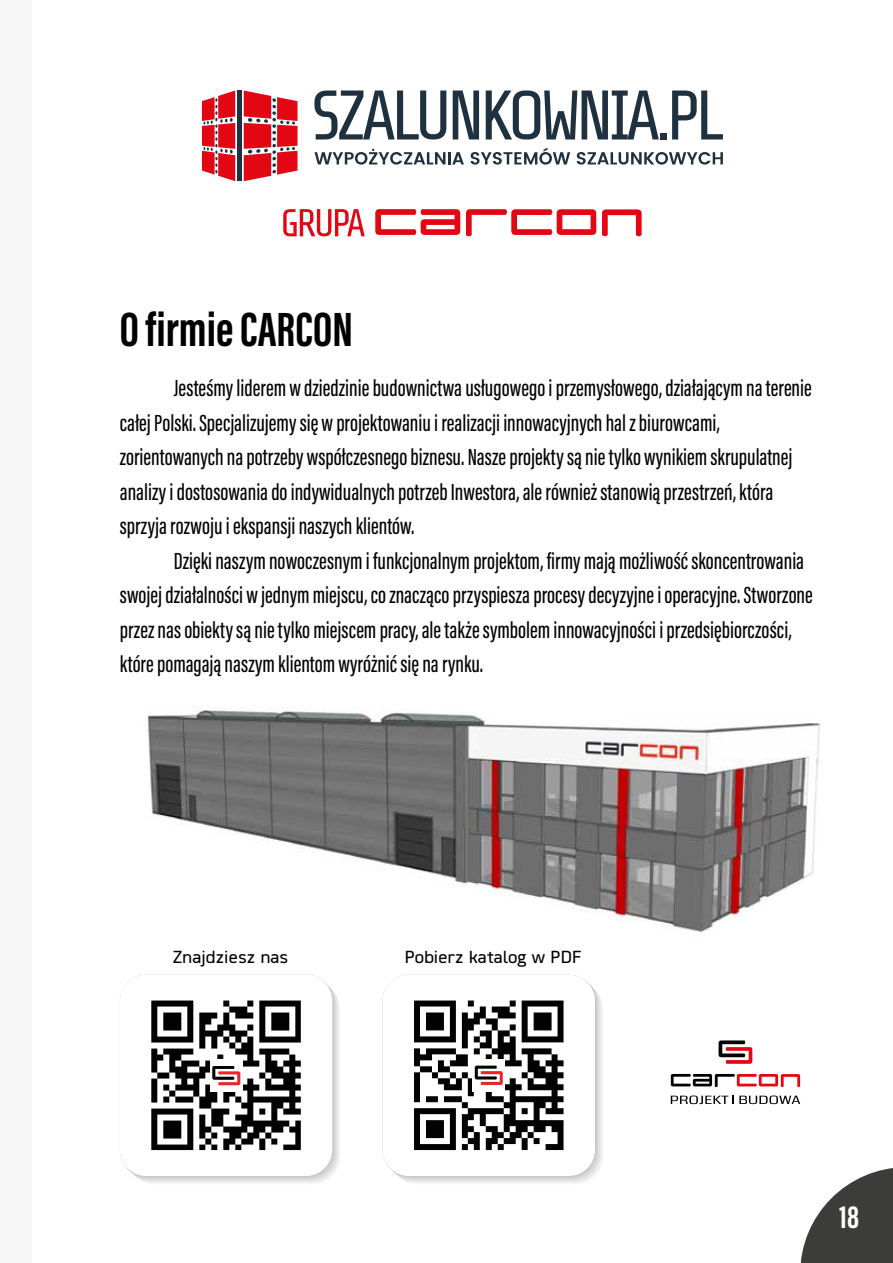
<style>
.page{position:relative;width:893px;height:1263px;background:#fff}
.page>*{position:absolute;margin:0;border:0;box-sizing:border-box;transform-origin:0 0}
.t1{font:700 49.5px "Acumin Pro Extra Cond";color:#000}
.t2{font:700 33px "Acumin Pro Extra Cond";color:#fff}
.t3{font:500 24px/34.5px "Acumin Pro Extra Cond";color:#000}
.t4{font:17.25px "Martian B Thai";color:#000}
</style>
<div class="page">
<div style="left:0;top:0;width:32px;height:1263px;background:#f6f6f6"></div>
<svg style="left:671px;top:1095px;width:129px;height:9px"></svg>
<svg style="left:671px;top:1074px;width:129px;height:13px"></svg>
<svg style="left:719px;top:1040px;width:33px;height:24px"></svg>
<svg style="left:800px;top:1168px;width:93px;height:95px"></svg>
<svg style="left:244px;top:91px;width:54px;height:90px"></svg>
<svg style="left:202px;top:91px;width:33px;height:90px"></svg>
<div style="left:237px;top:91px;width:5px;height:90px;background:#1f313f"></div>
<svg style="left:314px;top:149px;width:150px;height:16px"></svg>
<svg style="left:471px;top:148px;width:99px;height:17px"></svg>
<svg style="left:577px;top:152px;width:146px;height:13px"></svg>
<svg style="left:314px;top:91px;width:132px;height:48px"></svg>
<svg style="left:453px;top:91px;width:26px;height:48px"></svg>
<svg style="left:486px;top:91px;width:173px;height:48px"></svg>
<div style="left:660px;top:132px;width:7px;height:7px;background:#1f313f"></div>
<svg style="left:672px;top:91px;width:51px;height:48px"></svg>
<svg style="left:375px;top:209px;width:267px;height:28px"></svg>
<svg style="left:283px;top:209px;width:82px;height:27px"></svg>
<img style="left:144px;top:706px;width:677px;height:226px">
<svg style="left:414px;top:1000px;width:149px;height:150px"></svg>
<svg style="left:151px;top:1000px;width:150px;height:150px"></svg>
<h1 class="t1" style="left:120px;top:299px;width:235px">O firmie CARCON</h1>
<p class="t3" style="left:120px;top:371px;width:693px;text-indent:54px">Jesteśmy liderem w dziedzinie budownictwa usługowego i przemysłowego, działającym na terenie całej Polski. Specjalizujemy się w projektowaniu i realizacji innowacyjnych hal z biurowcami, zorientowanych na potrzeby współczesnego biznesu. Nasze projekty są nie tylko wynikiem skrupulatnej analizy i dostosowania do indywidualnych potrzeb Inwestora, ale również stanowią przestrzeń, która sprzyja rozwoju i ekspansji naszych klientów.</p>
<p class="t3" style="left:120px;top:543px;width:694px;text-indent:54px">Dzięki naszym nowoczesnym i funkcjonalnym projektom, firmy mają możliwość skoncentrowania swojej działalności w jednym miejscu, co znacząco przyspiesza procesy decyzyjne i operacyjne. Stworzone przez nas obiekty są nie tylko miejscem pracy, ale także symbolem innowacyjności i przedsiębiorczości, które pomagają naszym klientom wyróżnić się na rynku.</p>
<p class="t4" style="left:173px;top:943px;width:117px">Znajdziesz nas</p>
<p class="t4" style="left:404px;top:943px;width:179px">Pobierz katalog w PDF</p>
<h2 class="t2" style="left:840px;top:1197px;width:21px">18</h2>
</div>
